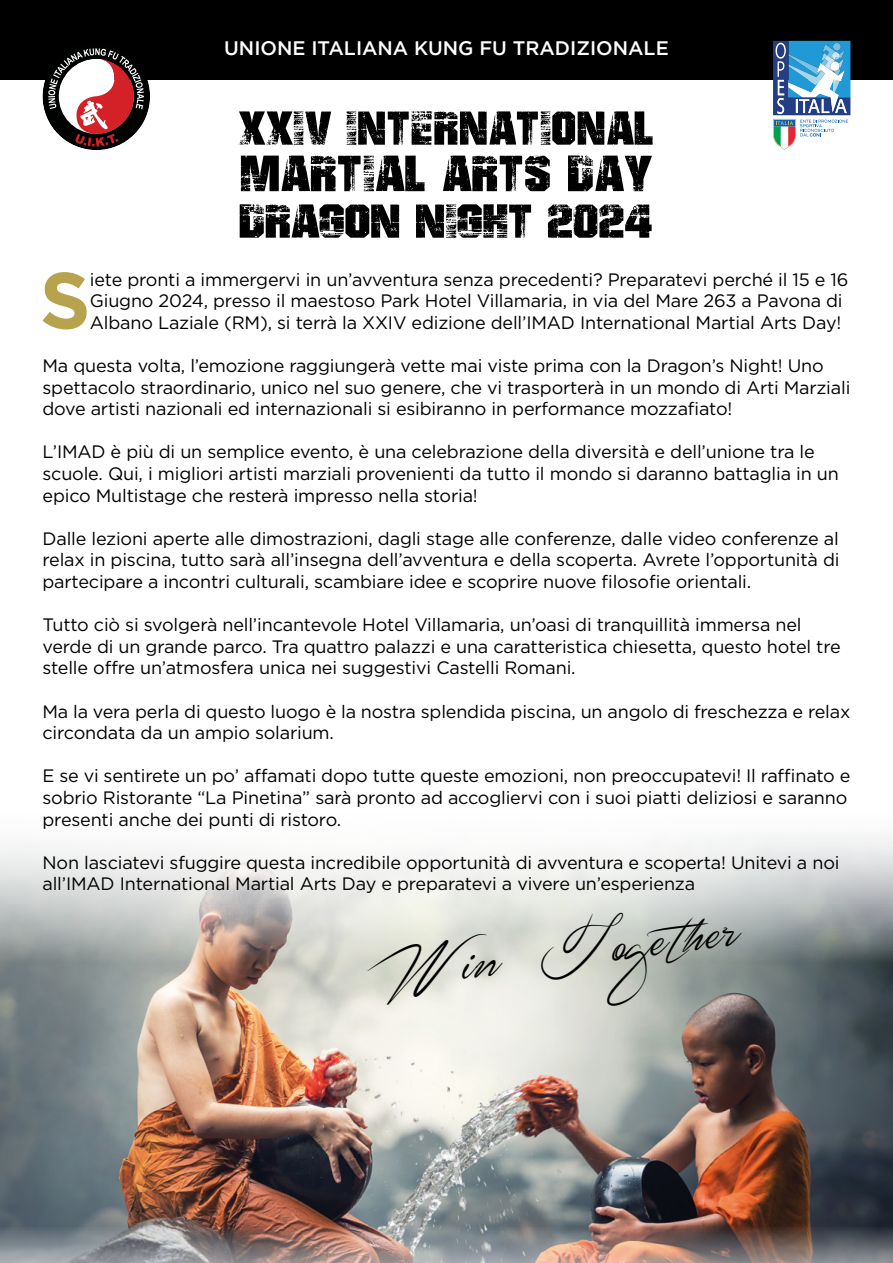
<style>
.page{position:relative;width:893px;height:1263px;background:#fff}
.page>*{position:absolute;margin:0;border:0;box-sizing:border-box;transform-origin:0 0}
.t1{font:700 79.65px "Gotham";color:#b7a34e}
.t2{font:69px "BADGRUNGE";letter-spacing:.01em;color:#000;scale:1.11 1}
.t3{font:64.5px "BADGRUNGE";letter-spacing:.01em;color:#000;scale:1.11 1}
.t4{font:64.5px "BADGRUNGE";letter-spacing:.01em;color:#000;scale:1.16 1}
.t5{font:38.85px "Signarita Zhai";color:#000;scale:.93 1}
.t6{font:500 19.5px "Gotham";color:#fff}
.t7{font:18px/21.6px "Gotham";letter-spacing:-.01em;color:#000}
</style>
<div class="page">
<div style="left:0;top:0;width:893px;height:79px;background:#000"></div>
<svg style="left:773px;top:41px;width:77px;height:109px"></svg>
<svg style="left:43px;top:48px;width:107px;height:102px"></svg>
<img style="left:0;top:837px;width:893px;height:426px">
<p class="t6" style="left:224px;top:37px;width:446px">UNIONE ITALIANA KUNG FU TRADIZIONALE</p>
<h3 class="t3" style="left:239px;top:85px;width:376px">XXIV International</h3>
<h2 class="t2" style="left:241px;top:127px;width:372px">Martial Arts Day</h2>
<h3 class="t4" style="left:240px;top:178px;width:358px">Dragon Night 2024</h3>
<h1 class="t1" style="left:40px;top:248px;width:53px">S</h1>
<p class="t7" style="left:90px;top:268px;width:760px">iete pronti a immergervi in un’avventura senza precedenti? Preparatevi perché il 15 e 16<br>Giugno 2024, presso il maestoso Park Hotel Villamaria, in via del Mare 263 a Pavona di<br>Albano Laziale (RM), si terrà la XXIV edizione dell’IMAD International Martial Arts Day!</p>
<p class="t7" style="left:43px;top:354px;width:809px">Ma questa volta, l’emozione raggiungerà vette mai viste prima con la Dragon’s Night! Uno spettacolo straordinario, unico nel suo genere, che vi trasporterà in un mondo di Arti Marziali dove artisti nazionali ed internazionali si esibiranno in performance mozzafiato!</p>
<p class="t7" style="left:43px;top:441px;width:798px">L’IMAD è più di un semplice evento, è una celebrazione della diversità e dell’unione tra le scuole. Qui, i migliori artisti marziali provenienti da tutto il mondo si daranno battaglia in un epico Multistage che resterà impresso nella storia!</p>
<p class="t7" style="left:43px;top:527px;width:798px;text-align:justify">Dalle lezioni aperte alle dimostrazioni, dagli stage alle conferenze, dalle video conferenze al relax in piscina, tutto sarà all’insegna dell’avventura e della scoperta. Avrete l’opportunità di partecipare a incontri culturali, scambiare idee e scoprire nuove filosofie orientali.</p>
<p class="t7" style="left:43px;top:614px;width:800px">Tutto ciò si svolgerà nell’incantevole Hotel Villamaria, un’oasi di tranquillità immersa nel verde di un grande parco. Tra quattro palazzi e una caratteristica chiesetta, questo hotel tre stelle offre un’atmosfera unica nei suggestivi Castelli Romani.</p>
<p class="t7" style="left:43px;top:700px;width:809px">Ma la vera perla di questo luogo è la nostra splendida piscina, un angolo di freschezza e relax circondata da un ampio solarium.</p>
<p class="t7" style="left:43px;top:765px;width:809px">E se vi sentirete un po’ affamati dopo tutte queste emozioni, non preoccupatevi! Il raffinato e sobrio Ristorante “La Pinetina” sarà pronto ad accogliervi con i suoi piatti deliziosi e saranno presenti anche dei punti di ristoro.</p>
<p class="t7" style="left:43px;top:851px;width:798px">Non lasciatevi sfuggire questa incredibile opportunità di avventura e scoperta! Unitevi a noi all’IMAD International Martial Arts Day e preparatevi a vivere un’esperienza</p>
<h3 class="t5" style="left:371px;top:966px;width:401px;rotate:-7deg">Win Together</h3>
</div>
